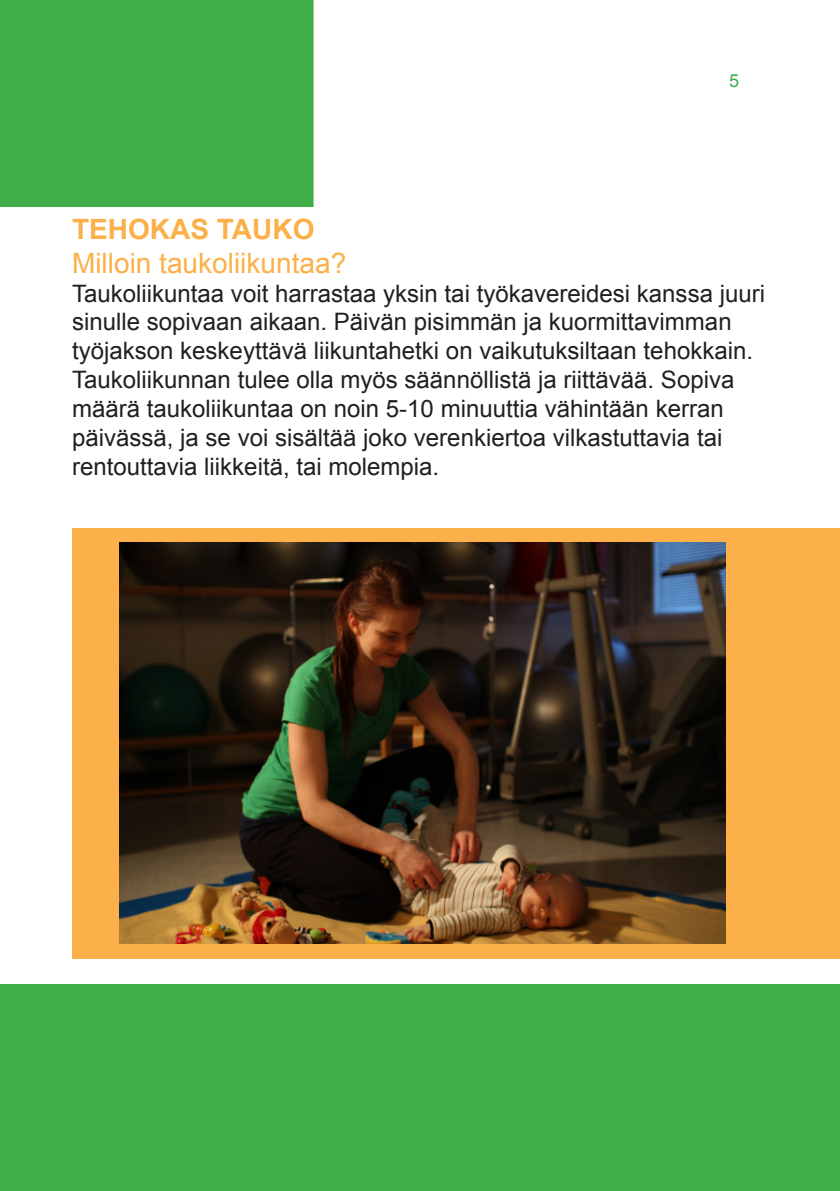
<style>
.page{position:relative;width:840px;height:1191px;background:#fff}
.page>*{position:absolute;margin:0;border:0;box-sizing:border-box;transform-origin:0 0}
.t1{font:28px "Arial";color:#fbb049}
.t2{font:700 28px "Arial";color:#fbb049}
.t3{font:24px/28.8px "Arial";color:#231f20}
.t4{font:18px "Arial";color:#40ae49}
</style>
<div class="page">
<div style="left:72px;top:528px;width:767px;height:430px;background:#fbb049"></div>
<img style="left:120px;top:543px;width:605px;height:400px">
<div style="left:0;top:0;width:313px;height:207px;background:#40ae49"></div>
<div style="left:0;top:984px;width:839px;height:207px;background:#40ae49"></div>
<p class="t4" style="left:729px;top:68px;width:12px">5</p>
<p class="t2" style="left:72px;top:211px;width:244px">TEHOKAS TAUKO</p>
<p class="t1" style="left:72px;top:245px;width:275px">Milloin taukoliikuntaa?</p>
<p class="t3" style="left:72px;top:279px;width:694px">Taukoliikuntaa voit harrastaa yksin tai työkavereidesi kanssa juuri sinulle sopivaan aikaan. Päivän pisimmän ja kuormittavimman työjakson keskeyttävä liikuntahetki on vaikutuksiltaan tehokkain.<br>Taukoliikunnan tulee olla myös säännöllistä ja riittävää. Sopiva määrä taukoliikuntaa on noin 5-10 minuuttia vähintään kerran päivässä, ja se voi sisältää joko verenkiertoa vilkastuttavia tai rentouttavia liikkeitä, tai molempia.</p>
</div>
